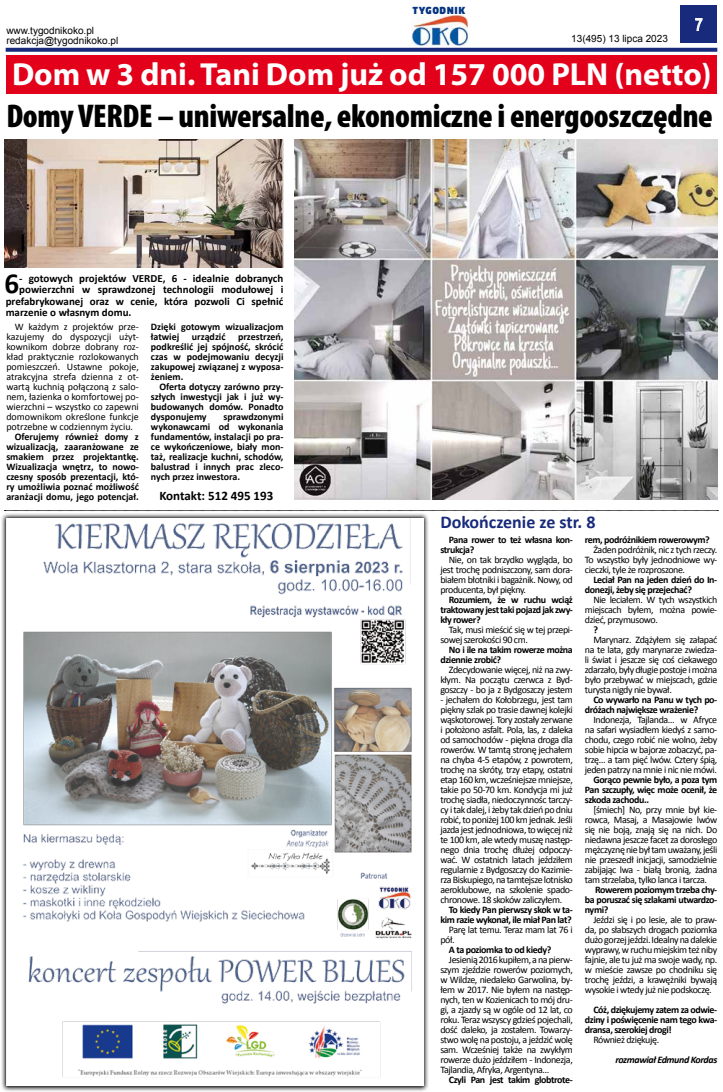
<style>
.page{position:relative;width:723px;height:1092px;background:#fff}
.page>*{position:absolute;margin:0;border:0;box-sizing:border-box;transform-origin:0 0}
.t1{font:900 condensed 33px "Myriad Pro";letter-spacing:-.01em;color:#000}
.t2{font:700 32px "Myriad Pro";color:#fff}
.t3{font:700 29.1px "Calibri";color:#000}
.t4{font:700 18px "Calibri";color:#182a7b}
.t5{font:17px "Arial Narrow";color:#fff}
.t6{font:700 13px "Calibri";color:#000}
.t7{font:700 11px "Calibri";color:#000}
.t8{font:10px/10px "Calibri";letter-spacing:-.04em;color:#000;text-align:justify}
.t9{font:700 10px/10px "Calibri";letter-spacing:-.04em;color:#000;text-align:justify}
.t10{font:10px "Arial";color:#000}
.t11{font:italic 700 10px "Calibri";letter-spacing:-.04em;color:#000}
.t12{font:900 9.6px "Neo Sans Pro";letter-spacing:.06em;color:#053481}
</style>
<div class="page">
<div style="left:680px;top:6px;width:37px;height:37px;background:#182a7b"></div>
<svg style="left:695px;top:18px;width:7px;height:13px"></svg>
<svg style="left:6px;top:48px;width:711px;height:4px;background:#253682"></svg>
<img style="left:412px;top:16px;width:56px;height:30px">
<div style="left:6px;top:55px;width:711px;height:39px;background:#e2001a"></div>
<img style="left:5px;top:140px;width:278px;height:128px">
<img style="left:294px;top:140px;width:423px;height:359px">
<svg style="left:5px;top:510px;width:713px;height:1px"></svg>
<svg style="left:1px;top:513px;width:428px;height:578px;background:#adadad"></svg>
<img style="left:6px;top:518px;width:418px;height:568px">
<p class="t12" style="left:412px;top:4px;width:55px">TYGODNIK</p>
<p class="t10" style="left:6px;top:24px;width:89px">www.tygodnikoko.pl</p>
<p class="t10" style="left:6px;top:34px;width:113px">redakcja@tygodnikoko.pl</p>
<p class="t10" style="left:571px;top:32px;width:98px">13(495) 13 lipca 2023</p>
<h3 class="t5" style="left:695px;top:12px;width:9px">7</h3>
<h2 class="t2" style="left:12px;top:56px;width:701px">Dom w 3 dni. Tani Dom już od 157 000 PLN (netto)</h2>
<h1 class="t1" style="left:6px;top:97px;width:708px">Domy VERDE – uniwersalne, ekonomiczne i energooszczędne</h1>
<h3 class="t3" style="left:4px;top:265px;width:16px">6</h3>
<p class="t7" style="left:19px;top:271px;width:266px">- gotowych projektów VERDE, 6 - idealnie dobranych</p>
<p class="t7" style="left:19px;top:283px;width:266px">powierzchni w sprawdzonej technologii modułowej i</p>
<p class="t7" style="left:6px;top:294px;width:279px">prefabrykowanej oraz w cenie, która pozwoli Ci spełnić</p>
<p class="t7" style="left:6px;top:306px;width:127px">marzenie o własnym domu.</p>
<p class="t8" style="left:6px;top:321px;width:134px;text-indent:9px">W każdym z projektów prze&shy;kazujemy do dyspozycji użyt&shy;kownikom dobrze dobrany roz&shy;kład praktycznie rozlokowanych pomieszczeń. Ustawne pokoje, atrakcyjna strefa dzienna z ot&shy;wartą kuchnią połączoną z salo&shy;nem, łazienka o komfortowej po&shy;wierzchni – wszystko co zapewni domownikom określone funkcje potrzebne w codziennym życiu.</p>
<p class="t9" style="left:6px;top:431px;width:134px;text-indent:8px">Oferujemy również domy z wizualizacją, zaaranżowane ze smakiem przez projektantkę.<br>Wizualizacja wnętrz, to nowo&shy;czesny sposób prezentacji, któ&shy;ry umożliwia poznać możliwość aranżacji domu, jego potencjał.</p>
<p class="t9" style="left:151px;top:321px;width:134px">Dzięki gotowym wizualizacjom łatwiej urządzić przestrzeń, podkreślić jej spójność, skrócić czas w podejmowaniu decyzji zakupowej związanej z wyposa&shy;żeniem.</p>
<p class="t9" style="left:151px;top:381px;width:134px;text-indent:8px">Oferta dotyczy zarówno przy&shy;szłych inwestycji jak i już wy&shy;budowanych domów. Ponadto dysponujemy</p>
<p class="t9" style="left:151px;top:411px;width:134px;text-indent:73px">sprawdzonymi wykonawcami od wykonania fundamentów, instalacji po pra&shy;ce wykończeniowe, biały mon&shy;taż, realizacje kuchni, schodów, balustrad i innych prac zleco&shy;nych przez inwestora.</p>
<h3 class="t6" style="left:159px;top:487px;width:115px">Kontakt: 512 495 193</h3>
<h3 class="t4" style="left:440px;top:510px;width:157px">Dokończenie ze str. 8</h3>
<p class="t9" style="left:440px;top:534px;width:134px;text-indent:8px">Pana rower to też własna kon&shy;strukcja?</p>
<p class="t8" style="left:440px;top:554px;width:134px;text-indent:8px">Nie, on tak brzydko wygląda, bo jest trochę podniszczony, sam dora&shy;białem błotniki i bagażnik. Nowy, od producenta, był piękny.</p>
<p class="t9" style="left:440px;top:594px;width:134px;text-indent:8px">Rozumiem, że w ruchu wciąż traktowany jest taki pojazd jak zwy&shy;kły rower?</p>
<p class="t8" style="left:440px;top:624px;width:134px;text-indent:8px">Tak, musi mieścić się w tej przepi&shy;sowej szerokości 90 cm.</p>
<p class="t9" style="left:440px;top:644px;width:134px;text-indent:8px">No i ile na takim rowerze można dziennie zrobić?</p>
<p class="t8" style="left:440px;top:664px;width:134px;text-indent:8px">Zdecydowanie więcej, niż na zwy&shy;kłym. Na początu czerwca z Byd&shy;goszczy - bo ja z Bydgoszczy jestem</p>
<p class="t8" style="left:440px;top:694px;width:134px">- jechałem do Kołobrzegu, jest tam piękny szlak po trasie dawnej kolejki wąskotorowej. Tory zostały zerwane i położono asfalt. Pola, las, z daleka od samochodów - piękna droga dla rowerów. W tamtą stronę jechałem na chyba 4-5 etapów, z powrotem, trochę na skróty, trzy etapy, ostatni etap 160 km, wcześniejsze mniejsze, takie po 50-70 km. Kondycja mi już trochę siadła, niedoczynnośc tarczy&shy;cy i tak dalej, i żeby tak dzień po dniu robić, to poniżej 100 km jednak. Jeśli jazda jest jednodniowa, to więcej niż te 100 km, ale wtedy muszę następ&shy;nego dnia trochę dłużej odpoczy&shy;wać. W ostatnich latach jeździłem regularnie z Bydgoszczy do Kazimie&shy;rza Biskupiego, na tamtejsze lotnisko aeroklubowe, na szkolenie spado&shy;chronowe. 18 skoków zaliczyłem.</p>
<p class="t9" style="left:440px;top:904px;width:134px;text-align:right">To kiedy Pan pierwszy skok w ta&shy;kim razie wykonał, ile miał Pan lat?</p>
<p class="t8" style="left:440px;top:924px;width:134px;text-indent:8px">Parę lat temu. Teraz mam lat 76 i pół.</p>
<p class="t9" style="left:449px;top:944px;width:104px">A ta poziomka to od kiedy?</p>
<p class="t8" style="left:440px;top:954px;width:134px;text-indent:8px">Jesienią 2016 kupiłem, a na pierw&shy;szym zjeździe rowerów poziomych, w Wildze, niedaleko Garwolina, by&shy;łem w 2017. Nie byłem na następ&shy;nych, ten w Kozienicach to mój dru&shy;gi, a zjazdy są w ogóle od 12 lat, co roku. Teraz wszyscy gdzieś pojechali, dość daleko, ja zostałem. Towarzy&shy;stwo wolę na postoju, a jeździć wolę sam. Wcześniej także na zwykłym rowerze dużo jeździłem - Indonezja, Tajlandia, Afryka, Argentyna…</p>
<p class="t9" style="left:449px;top:1074px;width:125px">Czyli Pan jest takim globtrote-</p>
<p class="t9" style="left:585px;top:534px;width:126px">rem, podróżnikiem rowerowym?</p>
<p class="t8" style="left:585px;top:544px;width:134px;text-indent:9px">Żaden podróżnik, nic z tych rzeczy.<br>To wszystko były jednodniowe wy&shy;cieczki, tyle że rozproszone.</p>
<p class="t9" style="left:585px;top:574px;width:134px;text-indent:9px">Leciał Pan na jeden dzień do In&shy;donezji, żeby się przejechać?</p>
<p class="t8" style="left:585px;top:594px;width:134px;text-indent:9px">Nie leciałem. W tych wszystkich miejscach byłem, można powie&shy;dzieć, przymusowo.</p>
<p class="t9" style="left:593px;top:624px;width:6px">?</p>
<p class="t8" style="left:585px;top:634px;width:134px;text-indent:9px">Marynarz. Zdążyłem się załapać na te lata, gdy marynarze zwiedza&shy;li świat i jeszcze się coś ciekawego zdarzało, były długie postoje i można było przebywać w miejscach, gdzie turysta nigdy nie bywał.</p>
<p class="t9" style="left:585px;top:694px;width:134px;text-indent:9px">Co wywarło na Panu w tych po&shy;dróżach największe wrażenie?</p>
<p class="t8" style="left:585px;top:714px;width:134px;text-indent:9px">Indonezja, Tajlanda… w Afryce na safari wysiadłem kiedyś z samo&shy;chodu, czego robić nie wolno, żeby sobie hipcia w bajorze zobaczyć, pa&shy;trzę… a tam pięć lwów. Cztery śpią, jeden patrzy na mnie i nic nie mówi.</p>
<p class="t9" style="left:585px;top:774px;width:134px;text-indent:9px">Gorąco pewnie było, a poza tym Pan szczupły, więc może ocenił, że szkoda zachodu..</p>
<p class="t8" style="left:585px;top:804px;width:134px;text-indent:9px">[śmiech] No, przy mnie był kie&shy;rowca, Masaj, a Masajowie lwów się nie boją, znają się na nich. Do niedawna jeszcze facet za dorosłego mężczyznę nie był tam uważany, jeśli nie przeszedł inicjacji, samodzielnie zabijając lwa - białą bronią, żadna tam strzelaba, tylko lanca i tarcza.</p>
<p class="t9" style="left:585px;top:884px;width:134px;text-indent:10px">Rowerem poziomym trzeba chy&shy;ba poruszać się szlakami utwardzo&shy;nymi?</p>
<p class="t8" style="left:585px;top:914px;width:134px;text-indent:8px">Jeździ się i po lesie, ale to praw&shy;da, po słabszych drogach poziomka dużo gorzej jeździ. Idealny na dalekie wyprawy, w ruchu miejskim też niby fajnie, ale tu już ma swoje wady, np. w mieście zawsze po chodniku się trochę jeździ, a krawężniki bywają wysokie i wtedy już nie podskoczę.</p>
<p class="t9" style="left:585px;top:1004px;width:134px;text-indent:8px">Cóż, dziękujemy zatem za odwie&shy;dziny i poświęcenie nam tego kwa&shy;dransa, szerokiej drogi!</p>
<p class="t8" style="left:593px;top:1034px;width:67px">Również dziękuję.</p>
<p class="t11" style="left:615px;top:1053px;width:103px">rozmawiał Edmund Kordas</p>
</div>
